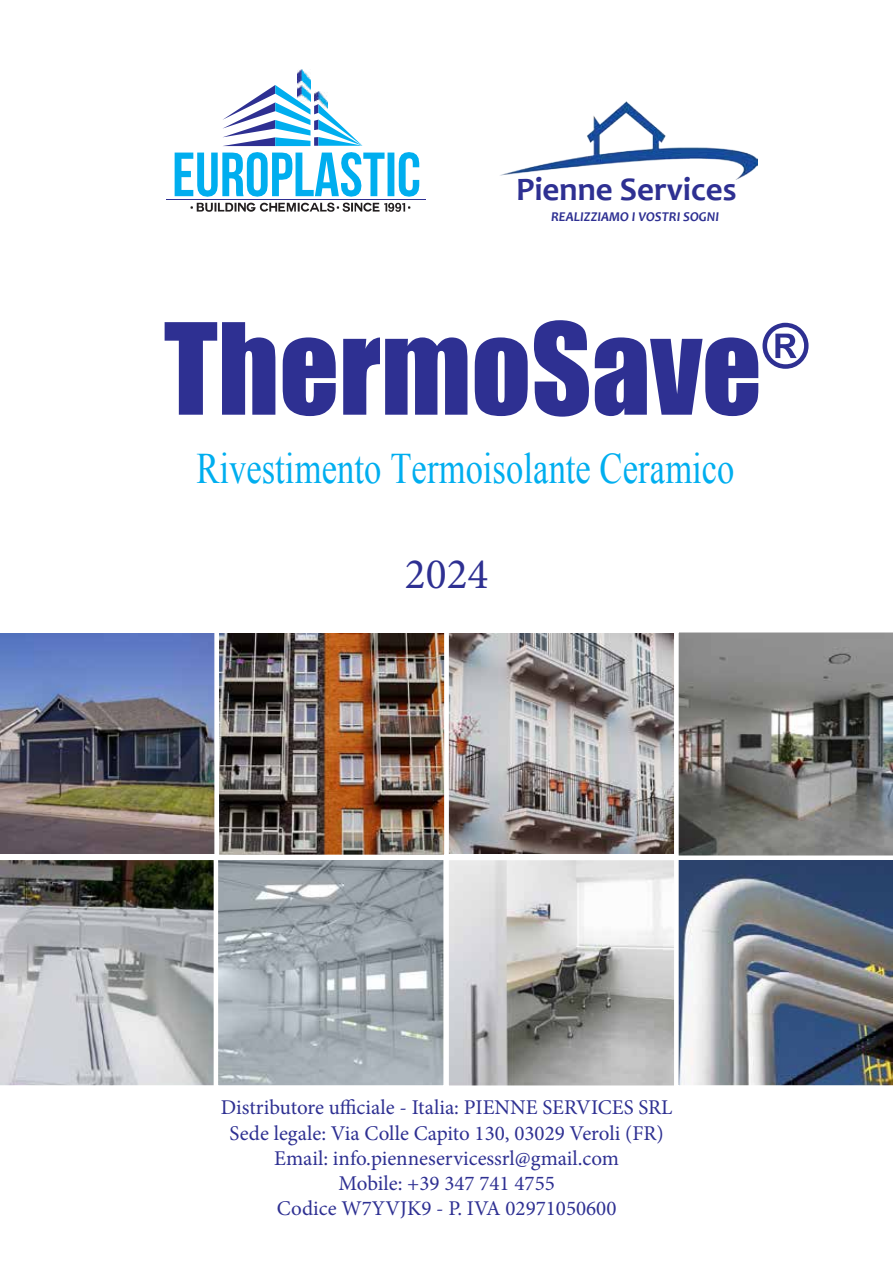
<style>
.page{position:relative;width:893px;height:1262px;background:#fff}
.page>*{position:absolute;margin:0;border:0;box-sizing:border-box;transform-origin:0 0}
.t1{font:117px "Impact";color:#2e3092}
.t2{font:43.5px "Times New Roman";color:#00aeef;scale:.79 1}
.t3{font:43.5px "Minion Pro";color:#2e3092}
.t4{font:39px "Arial";color:#2e3092}
.t5{font:700 33px "Candara";color:#2e3092}
.t6{font:21px/25.2px "Minion Pro";color:#2e3092;text-align:center}
.t7{font:italic 700 13.5px "Candara";color:#2e3092}
</style>
<div class="page">
<img style="left:219px;top:633px;width:453px;height:221px">
<img style="left:0;top:633px;width:214px;height:221px">
<img style="left:219px;top:860px;width:453px;height:225px">
<svg style="left:0;top:860px;width:214px;height:226px;background:#a0a2a3"></svg>
<div style="left:214px;top:855px;width:234px;height:234px;border:4px solid #fff"></div>
<div style="left:214px;top:628px;width:235px;height:231px;border:4px solid #fff"></div>
<div style="left:444px;top:628px;width:234px;height:232px;border:4px solid #fff"></div>
<svg style="left:672px;top:628px;width:220px;height:225px;background:#7f7f7c"></svg>
<img style="left:672px;top:853px;width:220px;height:233px">
<img style="left:297px;top:70px;width:13px;height:15px">
<svg style="left:223px;top:85px;width:139px;height:61px"></svg>
<img style="left:314px;top:91px;width:13px;height:17px">
<svg style="left:175px;top:152px;width:244px;height:45px"></svg>
<hr style="left:166px;top:200px;width:259px;height:1px;background:#2e3092">
<svg style="left:190px;top:203px;width:220px;height:9px"></svg>
<img style="left:500px;top:102px;width:257px;height:78px">
<h3 class="t5" style="left:516px;top:168px;width:222px">Pienne Services</h3>
<p class="t7" style="left:551px;top:208px;width:170px">REALIZZIAMO I VOSTRI SOGNI</p>
<h1 class="t1" style="left:164px;top:278px;width:647px">ThermoSave<sup>®</sup></h1>
<h2 class="t2" style="left:196px;top:439px;width:682px">Rivestimento Termoisolante Ceramico</h2>
<h2 class="t3" style="left:405px;top:544px;width:85px">2024</h2>
<p class="t6" style="left:221px;top:1095px;width:453px">Distributore ufficiale - Italia: PIENNE SERVICES SRL Sede legale: Via Colle Capito 130, 03029 Veroli (FR)<br>Email: info.pienneservicessrl@gmail.com<br>Mobile: +39 347 741 4755<br>Codice W7YVJK9 - P. IVA 02971050600</p>
<h3 class="t4" style="left:389px;top:1123px;width:88px">2022</h3>
</div>
